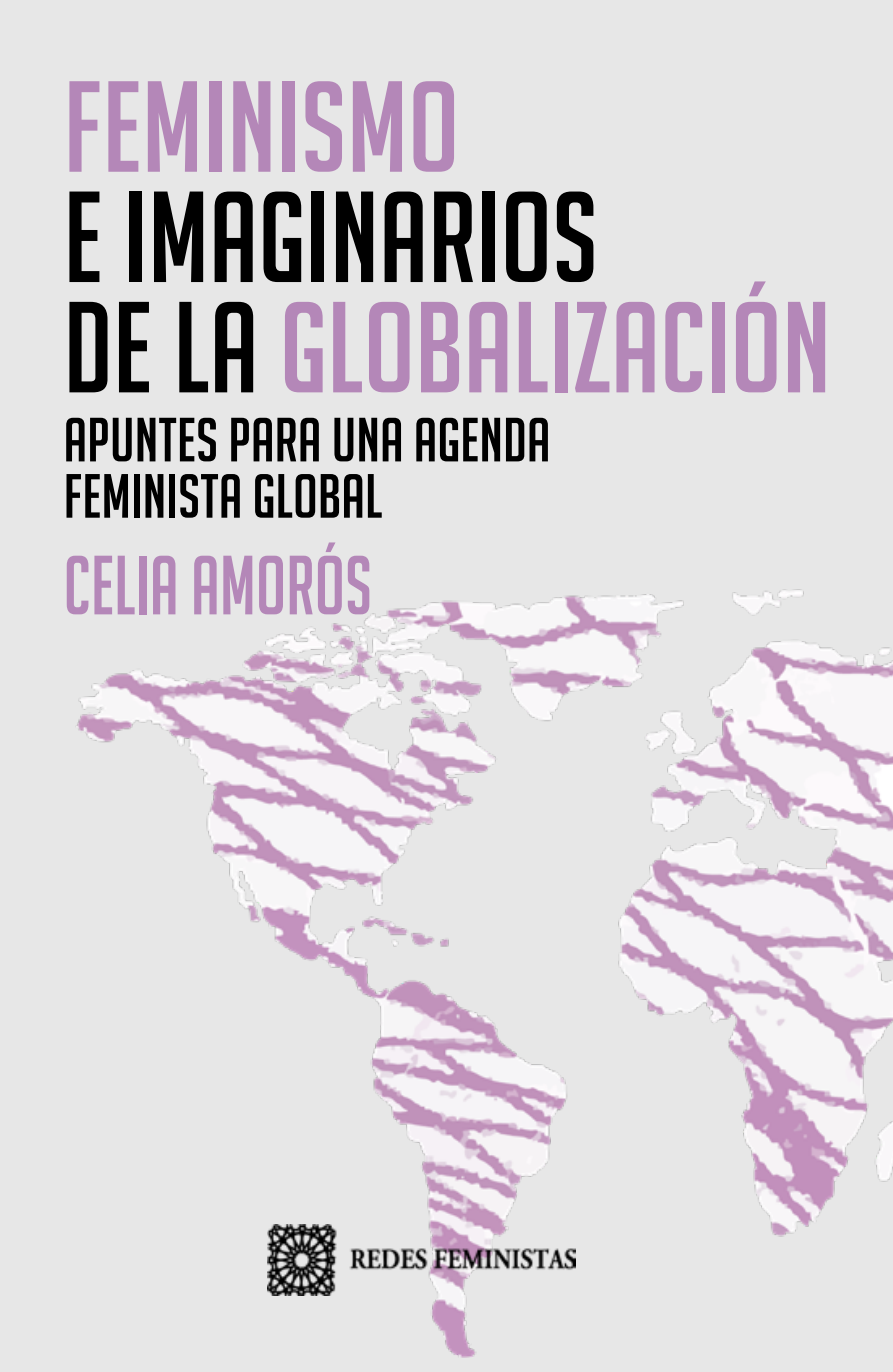
<style>
.page{position:relative;width:893px;height:1372px;background:#fff}
.page>*{position:absolute;margin:0;border:0;box-sizing:border-box;transform-origin:0 0}
.t1{font:126px/110.2px "Big Noodle Titling";letter-spacing:.005em;color:#000}
.t2{font:126px "Big Noodle Titling";letter-spacing:.005em;color:#b487b8}
.t3{font:81.67px "Big Noodle Titling";letter-spacing:.005em;color:#b487b8;scale:.91 1}
.t4{font:60.75px/56.2px "Big Noodle Titling";letter-spacing:.005em;color:#000}
.s1{color:#b487b8}
</style>
<div class="page">
<div style="left:0;top:0;width:893px;height:1371px;background:#e7e7e7"></div>
<img style="left:75px;top:589px;width:818px;height:768px">
<img style="left:267px;top:1224px;width:309px;height:70px">
<h1 class="t2" style="left:64px;top:59px;width:397px">FEMINISMO</h1>
<h1 class="t1" style="left:64px;top:182px;width:768px">E IMAGINARIOS<br>DE LA <span class="s1">GLOBALIZACIÓN</span></h1>
<p class="t4" style="left:64px;top:411px;width:488px">APUNTES PARA UNA AGENDA<br>FEMINISTA GLOBAL</p>
<h2 class="t3" style="left:64px;top:541px;width:340px">CELIA AMORÓS</h2>
</div>
